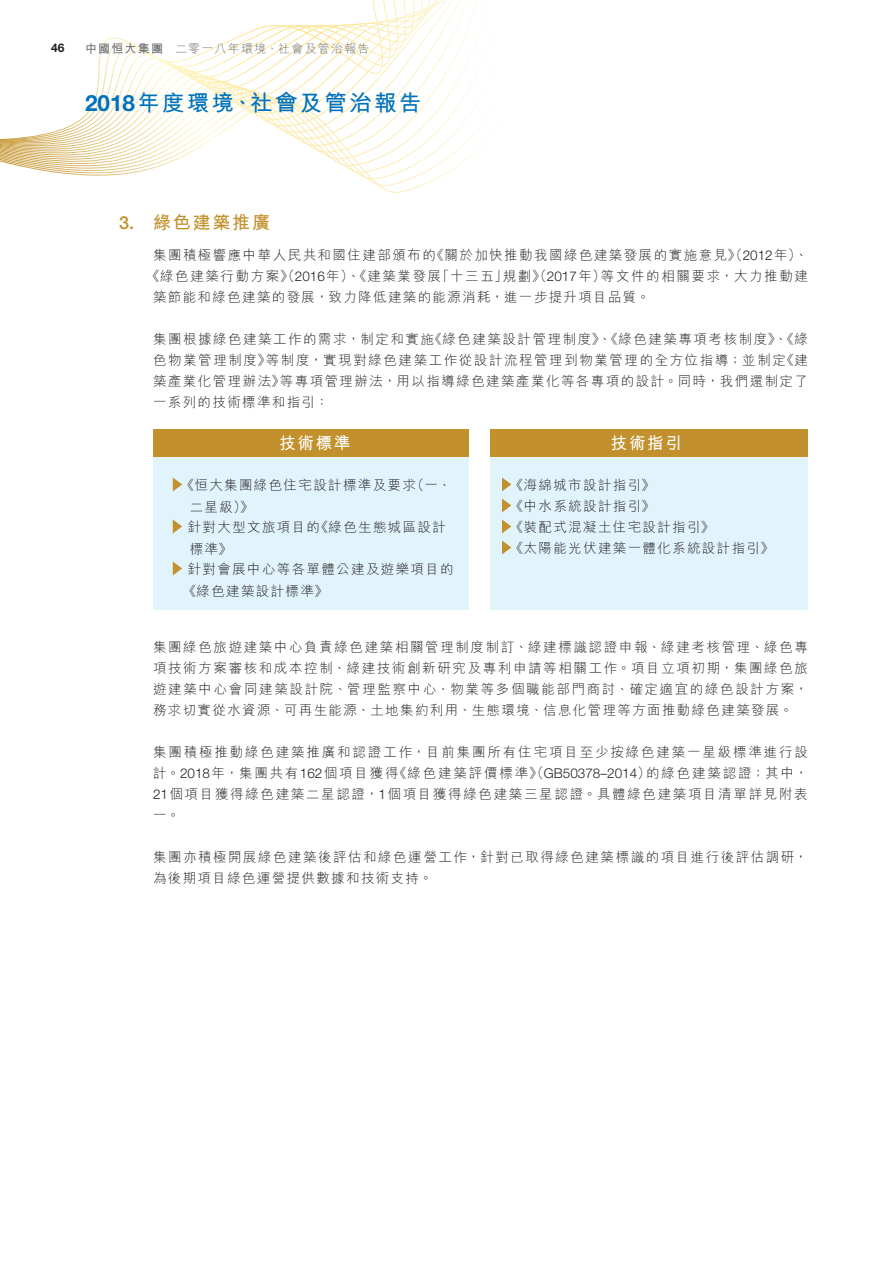
<style>
.page{position:relative;width:893px;height:1263px;background:#fff}
.page>*{position:absolute;margin:0;border:0;box-sizing:border-box;transform-origin:0 0}
.t1{font:700 22.5px "M Hei HK";letter-spacing:.1em;color:#0072bc}
.t2{font:700 18px "M Hei HK";letter-spacing:.1em;color:#c2912d}
.t3{font:700 16.5px "M Hei HK";letter-spacing:.1em;color:#fff}
.t4{font:300 13.5px/21px "M Hei HK";letter-spacing:.1em;color:#231f20}
.t5{font:300 13.5px "M Hei HK";letter-spacing:.12em;color:#231f20}
.t6{font:300 12px "M Hei HK";letter-spacing:.1em;color:#6c6d70}
.t7{font:700 12px "Helvetica Neue LT Std";color:#231f20}
.s1{font-weight:700}
.s2{font-family:"Helvetica Neue LT Std"}
.s3{font-family:"Helvetica Neue LT Std";font-weight:500}
</style>
<div class="page">
<svg style="left:0;top:0;width:493px;height:193px"></svg>
<div style="left:153px;top:443px;width:316px;height:167px;background:#e1f4fc"></div>
<div style="left:490px;top:443px;width:317px;height:167px;background:#e1f4fc"></div>
<div style="left:153px;top:429px;width:316px;height:28px;background:#c2912d"></div>
<div style="left:490px;top:429px;width:318px;height:28px;background:#c2912d"></div>
<svg style="left:173px;top:477px;width:9px;height:14px"></svg>
<svg style="left:173px;top:519px;width:9px;height:14px"></svg>
<svg style="left:173px;top:561px;width:9px;height:14px"></svg>
<svg style="left:502px;top:477px;width:9px;height:14px"></svg>
<svg style="left:502px;top:498px;width:9px;height:14px"></svg>
<svg style="left:502px;top:519px;width:9px;height:14px"></svg>
<svg style="left:502px;top:540px;width:9px;height:14px"></svg>
<p class="t7" style="left:51px;top:41px;width:15px">46</p>
<p class="t6" style="left:85px;top:43px;width:286px"><span class="s1">中國恒大集團</span> 二零一八年環境、社會及管治報告</p>
<h1 class="t1" style="left:85px;top:87px;width:338px"><span class="s2">2018</span>年度環境、社會及管治報告</h1>
<h2 class="t2" style="left:119px;top:209px;width:153px"><span class="s3">3.</span> 綠色建築推廣</h2>
<p class="t4" style="left:153px;top:245px;width:656px">集團積極響應中華人民共和國住建部頒布的《關於加快推動我國綠色建築發展的實施意見》（<span class="s2">2012</span>年）、</p>
<p class="t5" style="left:146px;top:269px;width:663px">《綠色建築行動方案》（<span class="s2">2016</span>年）、《建築業發展「十三五」規劃》（<span class="s2">2017</span>年）等文件的相關要求，大力推動建</p>
<p class="t4" style="left:153px;top:287px;width:498px">築節能和綠色建築的發展，致力降低建築的能源消耗，進一步提升項目品質。</p>
<p class="t4" style="left:153px;top:329px;width:656px;text-align:justify">集團根據綠色建築工作的需求，制定和實施《綠色建築設計管理制度》、《綠色建築專項考核制度》、《綠色物業管理制度》等制度，實現對綠色建築工作從設計流程管理到物業管理的全方位指導；並制定《建築產業化管理辦法》等專項管理辦法，用以指導綠色建築產業化等各專項的設計。同時，我們還制定了一系列的技術標準和指引：</p>
<p class="t3" style="left:279px;top:431px;width:72px">技術標準</p>
<p class="t4" style="left:190px;top:473px;width:263px;line-height:22.6px;text-indent:-9px">《恒大集團綠色住宅設計標準及要求（一、二星級）》</p>
<p class="t4" style="left:188px;top:515px;width:260px;line-height:22.6px">針對大型文旅項目的《綠色生態城區設計標準》</p>
<p class="t4" style="left:183px;top:557px;width:272px;line-height:22.6px;text-indent:5px">針對會展中心等各單體公建及遊樂項目的《綠色建築設計標準》</p>
<p class="t3" style="left:611px;top:431px;width:72px">技術指引</p>
<p class="t4" style="left:510px;top:474px;width:265px">《海綿城市設計指引》<br>《中水系統設計指引》<br>《裝配式混凝土住宅設計指引》<br>《太陽能光伏建築一體化系統設計指引》</p>
<p class="t4" style="left:153px;top:636px;width:656px;text-align:justify">集團綠色旅遊建築中心負責綠色建築相關管理制度制訂、綠建標識認證申報、綠建考核管理、綠色專項技術方案審核和成本控制、綠建技術創新研究及專利申請等相關工作。項目立項初期，集團綠色旅遊建築中心會同建築設計院、管理監察中心、物業等多個職能部門商討、確定適宜的綠色設計方案，務求切實從水資源、可再生能源、土地集約利用、生態環境、信息化管理等方面推動綠色建築發展。</p>
<p class="t4" style="left:153px;top:741px;width:656px;text-align:justify">集團積極推動綠色建築推廣和認證工作，目前集團所有住宅項目至少按綠色建築一星級標準進行設計。<span class="s2">2018</span>年，集團共有<span class="s2">162</span>個項目獲得《綠色建築評價標準》（<span class="s2">GB50378–2014</span>）的綠色建築認證；其中，<span class="s2">21</span>個項目獲得綠色建築二星認證，<span class="s2">1</span>個項目獲得綠色建築三星認證。具體綠色建築項目清單詳見附表一。</p>
<p class="t4" style="left:153px;top:846px;width:656px">集團亦積極開展綠色建築後評估和綠色運營工作，針對已取得綠色建築標識的項目進行後評估調研，為後期項目綠色運營提供數據和技術支持。</p>
</div>
